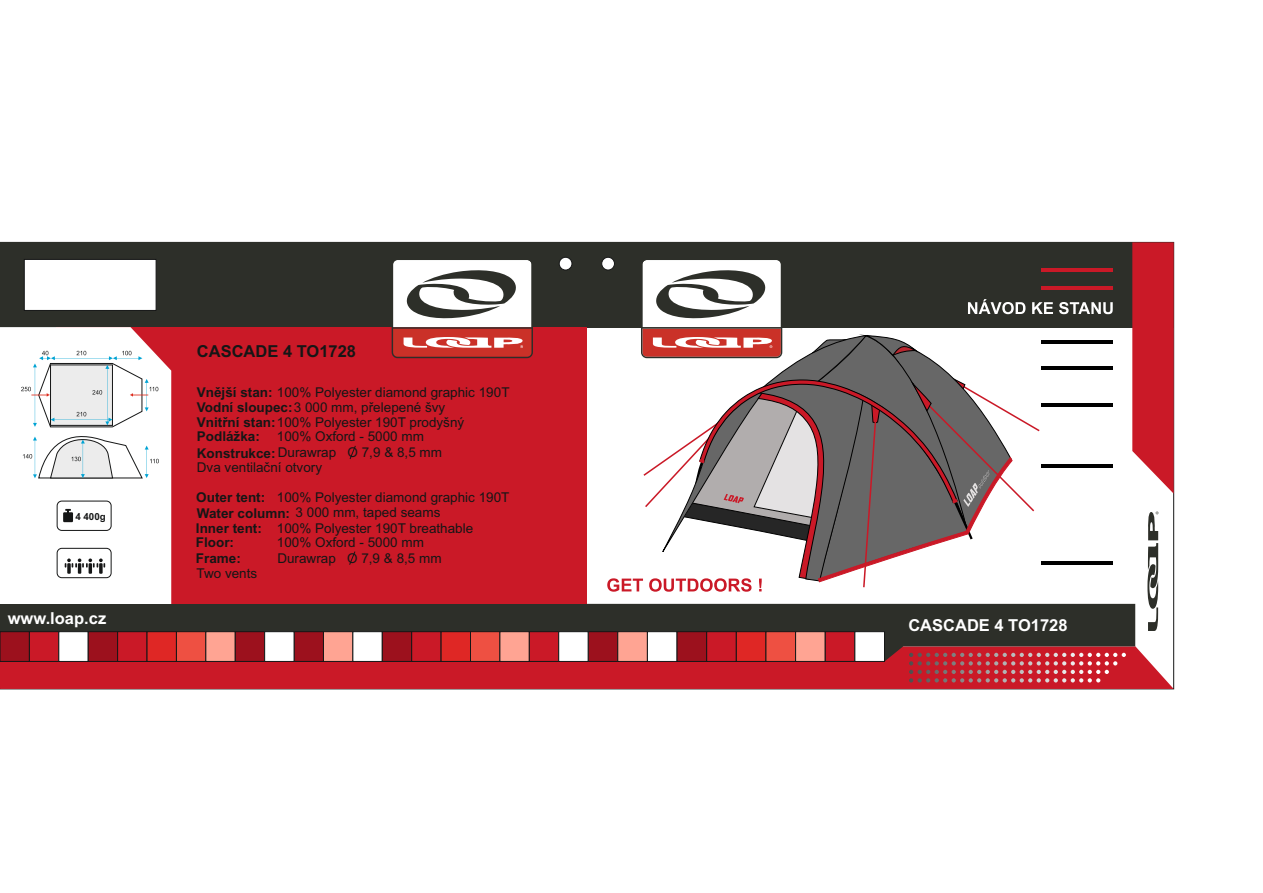
<style>
.page{position:relative;width:1263px;height:893px;background:#fff}
.page>*{position:absolute;margin:0;border:0;box-sizing:border-box;transform-origin:0 0}
.t1{font:700 16.5px "Arial";color:#fff}
.t2{font:700 16.5px "Arial";color:#151616}
.t3{font:13.5px/15.1px "Arial";color:#151616}
.t4{font:700 13.5px/14.4px "Arial";color:#151616}
.t5{font:700 9.75px "Arial";color:#151616}
.s1{font-weight:700}
</style>
<div class="page">
<div style="left:0;top:242px;width:1174px;height:85px;background:#2d2f29"></div>
<div style="left:56px;top:327px;width:531px;height:293px;background:#ca1927"></div>
<div style="left:0;top:327px;width:171px;height:277px;background:#fff"></div>
<div style="left:0;top:604px;width:587px;height:42px;background:#2d2f29"></div>
<div style="left:0;top:646px;width:1174px;height:43px;background:#ca1927"></div>
<div style="left:601px;top:257px;width:14px;height:13px;background:#fff;border:1px solid #151616;border-radius:50%"></div>
<div style="left:559px;top:257px;width:13px;height:13px;background:#fff;border:1px solid #151616;border-radius:50%"></div>
<svg style="left:24px;top:259px;width:132px;height:52px;background:#f3f3f3"></svg>
<svg style="left:1132px;top:242px;width:42px;height:252px;background:#cd2f3b"></svg>
<svg style="left:392px;top:260px;width:141px;height:98px"></svg>
<svg style="left:0;top:631px;width:29px;height:31px"></svg>
<div style="left:323px;top:631px;width:30px;height:31px;background:#ffa493;border:1px solid #151616"></div>
<div style="left:29px;top:631px;width:30px;height:31px;background:#ca1927;border:1px solid #151616"></div>
<div style="left:352px;top:631px;width:31px;height:31px;background:#fff;border:1px solid #151616"></div>
<div style="left:58px;top:631px;width:31px;height:31px;background:#fff;border:1px solid #151616"></div>
<div style="left:382px;top:631px;width:30px;height:31px;background:#9c111d;border:1px solid #151616"></div>
<div style="left:88px;top:631px;width:30px;height:31px;background:#9c111d;border:1px solid #151616"></div>
<div style="left:411px;top:631px;width:30px;height:31px;background:#ca1927;border:1px solid #151616"></div>
<div style="left:117px;top:631px;width:30px;height:31px;background:#ca1927;border:1px solid #151616"></div>
<div style="left:441px;top:631px;width:30px;height:31px;background:#df2725;border:1px solid #151616"></div>
<div style="left:147px;top:631px;width:30px;height:31px;background:#df2725;border:1px solid #151616"></div>
<div style="left:470px;top:631px;width:30px;height:31px;background:#ee5042;border:1px solid #151616"></div>
<div style="left:176px;top:631px;width:30px;height:31px;background:#ee5042;border:1px solid #151616"></div>
<div style="left:499px;top:631px;width:31px;height:31px;background:#ffa493;border:1px solid #151616"></div>
<div style="left:205px;top:631px;width:31px;height:31px;background:#ffa493;border:1px solid #151616"></div>
<svg style="left:528px;top:604px;width:607px;height:78px;background:#85383a"></svg>
<svg style="left:234px;top:631px;width:90px;height:31px"></svg>
<svg style="left:1147px;top:511px;width:11px;height:120px"></svg>
<svg style="left:349px;top:445px;width:7px;height:14px"></svg>
<svg style="left:349px;top:551px;width:7px;height:14px"></svg>
<div style="left:57px;top:548px;width:54px;height:30px;border:1px solid #151616;border-radius:5px"></div>
<div style="left:63px;top:512px;width:10px;height:10px;background:#151616"></div>
<svg style="left:65px;top:509px;width:6px;height:4px"></svg>
<div style="left:57px;top:501px;width:54px;height:30px;border:1px solid #151616;border-radius:5px"></div>
<svg style="left:21px;top:351px;width:138px;height:127px"></svg>
<svg style="left:65px;top:558px;width:40px;height:16px"></svg>
<svg style="left:607px;top:259px;width:506px;height:333px"></svg>
<p class="t5" style="left:75px;top:513px;width:32px">4 400g</p>
<p class="t1" style="left:8px;top:612px;width:100px">www.loap.cz</p>
<p class="t2" style="left:197px;top:345px;width:161px">CASCADE 4 TO1728</p>
<p class="t3" style="left:197px;top:385px;width:314px"><span class="s1">Vnější stan:</span> 100% Polyester diamond graphic 190T<br><span class="s1">Vodní sloupec:</span>3 000 mm, přelepené švy<br><span class="s1">Vnitřní stan:</span>100% Polyester 190T prodyšný</p>
<p class="t3" style="left:197px;top:446px;width:247px"><span class="s1">Konstrukce:</span> Durawrap O 7,9 &amp; 8,5 mm</p>
<p class="t3" style="left:277px;top:491px;width:234px">100% Polyester diamond graphic 190T</p>
<p class="t3" style="left:197px;top:506px;width:245px"><span class="s1">Water column:</span> 3 000 mm, taped seams</p>
<p class="t3" style="left:277px;top:521px;width:198px">100% Polyester 190T breathable</p>
<p class="t3" style="left:277px;top:536px;width:149px">100% Oxford - 5000 mm</p>
<p class="t3" style="left:277px;top:552px;width:166px">Durawrap O 7,9 &amp; 8,5 mm</p>
<p class="t4" style="left:197px;top:431px;width:65px">Podlážka:</p>
<p class="t3" style="left:197px;top:461px;width:127px">Dva ventilační otvory</p>
<p class="t4" style="left:196px;top:491px;width:70px">Outer tent:</p>
<p class="t4" style="left:196px;top:522px;width:68px">Inner tent:<br>Floor:</p>
<p class="t4" style="left:196px;top:552px;width:47px">Frame:</p>
<p class="t3" style="left:197px;top:566px;width:62px">Two vents</p>
<p class="t3" style="left:277px;top:430px;width:149px">100% Oxford - 5000 mm</p>
<p class="t1" style="left:908px;top:618px;width:161px">CASCADE 4 TO1728</p>
</div>
